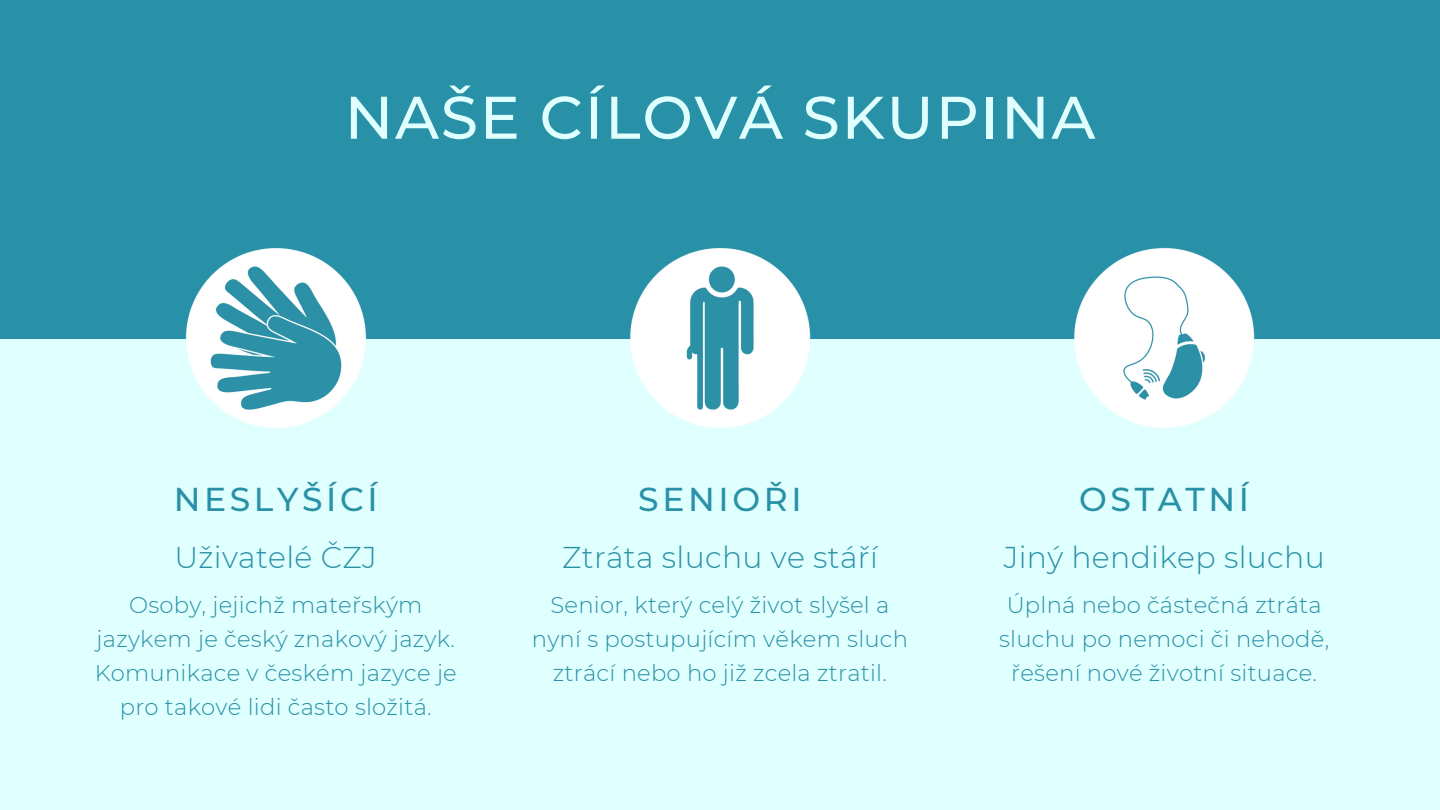
<style>
.page{position:relative;width:1440px;height:810px;background:#e0ffff}
.page>*{position:absolute;margin:0;border:0;box-sizing:border-box;transform-origin:0 0}
.t1{font:500 60px "Montserrat";letter-spacing:.03em;color:#e0ffff}
.t2{font:500 33px "Montserrat";letter-spacing:.11em;color:#2991a7}
.t3{font:300 30px "Montserrat";letter-spacing:.01em;color:#2991a7}
.t4{font:300 22.7px/33.8px "Montserrat";letter-spacing:.01em;color:#2991a7;text-align:center}
</style>
<div class="page">
<div style="left:0;top:0;width:1440px;height:338px;background:#2991a7"></div>
<img style="left:176px;top:238px;width:200px;height:200px;border-radius:50%">
<img style="left:620px;top:238px;width:200px;height:200px;border-radius:50%">
<img style="left:1064px;top:238px;width:200px;height:200px;border-radius:50%">
<p class="t1" style="left:345px;top:81px;width:752px">NAŠE CÍLOVÁ SKUPINA</p>
<p class="t2" style="left:174px;top:479px;width:206px">NESLYŠÍCÍ</p>
<p class="t3" style="left:175px;top:539px;width:204px">Uživatelé ČZJ</p>
<p class="t4" style="left:95px;top:588px;width:364px">Osoby, jejichž mateřským jazykem je český znakový jazyk.<br>Komunikace v českém jazyce je pro takové lidi často složitá.</p>
<p class="t2" style="left:638px;top:479px;width:165px">SENIOŘI</p>
<p class="t3" style="left:562px;top:539px;width:317px">Ztráta sluchu ve stáří</p>
<p class="t4" style="left:532px;top:588px;width:378px">Senior, který celý život slyšel a nyní s postupujícím věkem sluch ztrácí nebo ho již zcela ztratil.</p>
<p class="t2" style="left:1079px;top:479px;width:171px">OSTATNÍ</p>
<p class="t3" style="left:1004px;top:539px;width:323px">Jiný hendikep sluchu</p>
<p class="t4" style="left:999px;top:588px;width:332px">Úplná nebo částečná ztráta sluchu po nemoci či nehodě, řešení nové životní situace.</p>
</div>
